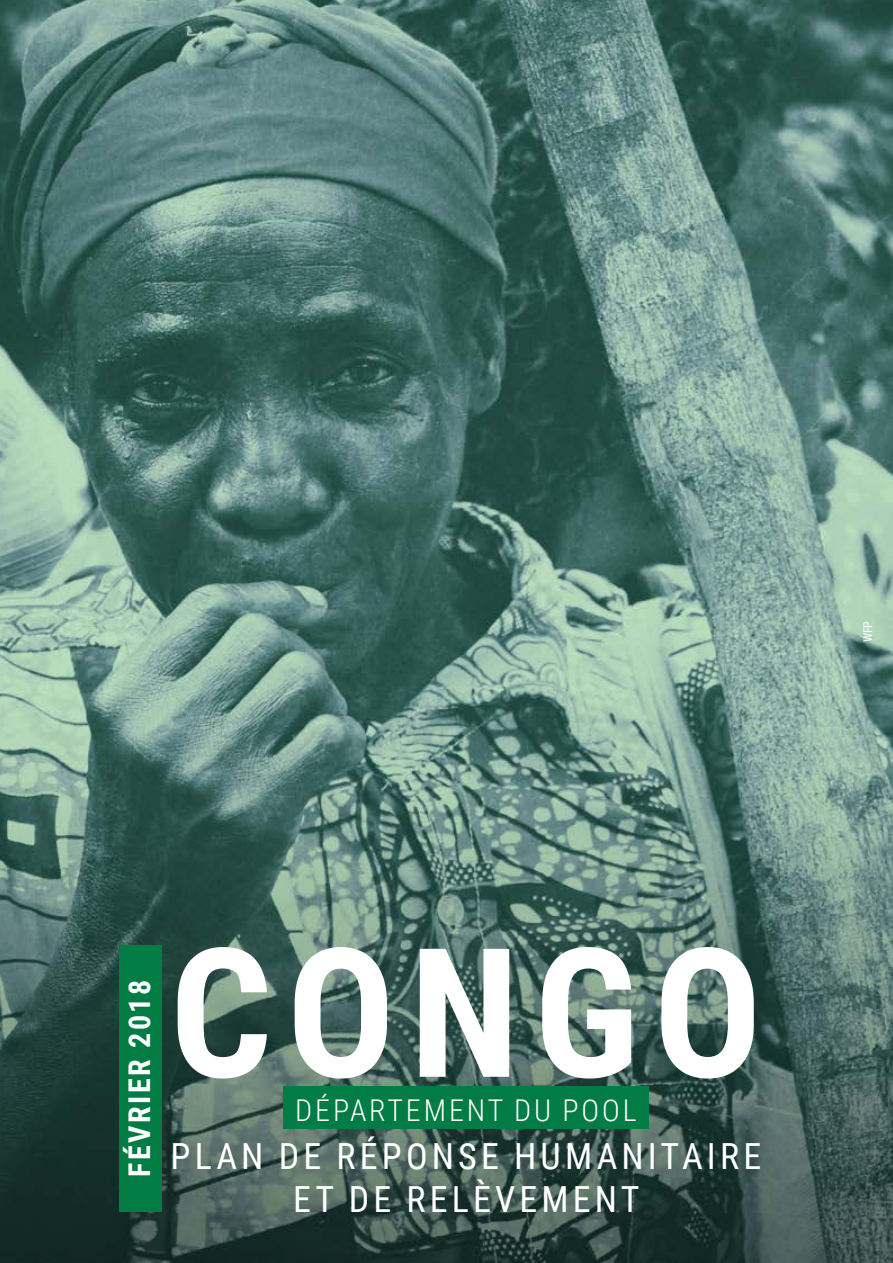
<style>
.page{position:relative;width:893px;height:1263px;background:#fff}
.page>*{position:absolute;margin:0;border:0;box-sizing:border-box;transform-origin:0 0}
.t1{font:700 180px "Roboto Condensed";letter-spacing:.08em;color:#fff}
.t2{font:36px/43.2px "Roboto Condensed";letter-spacing:.115em;color:#fff;text-align:center}
.t3{font:300 30px "Roboto Condensed";letter-spacing:.095em;color:#fff}
.t4{font:700 30px "Roboto Condensed";letter-spacing:.085em;color:#fff}
.t5{font:12px "Roboto Condensed";color:#fff}
</style>
<div class="page">
<img style="left:0;top:0;width:893px;height:1263px">
<div style="left:283px;top:1086px;width:366px;height:43px;background:#007c44"></div>
<div style="left:119px;top:945px;width:43px;height:267px;background:#007c44"></div>
<p class="t5" style="left:859px;top:642px;width:23px;rotate:-90deg">WFP</p>
<p class="t4" style="left:118px;top:1177px;width:199px;rotate:-90deg">FÉVRIER 2018</p>
<h1 class="t1" style="left:170px;top:887px;width:594px">CONGO</h1>
<p class="t3" style="left:295px;top:1089px;width:343px">DÉPARTEMENT DU POOL</p>
<p class="t2" style="left:171px;top:1133px;width:592px">PLAN DE RÉPONSE HUMANITAIRE<br>ET DE RELÈVEMENT</p>
</div>
